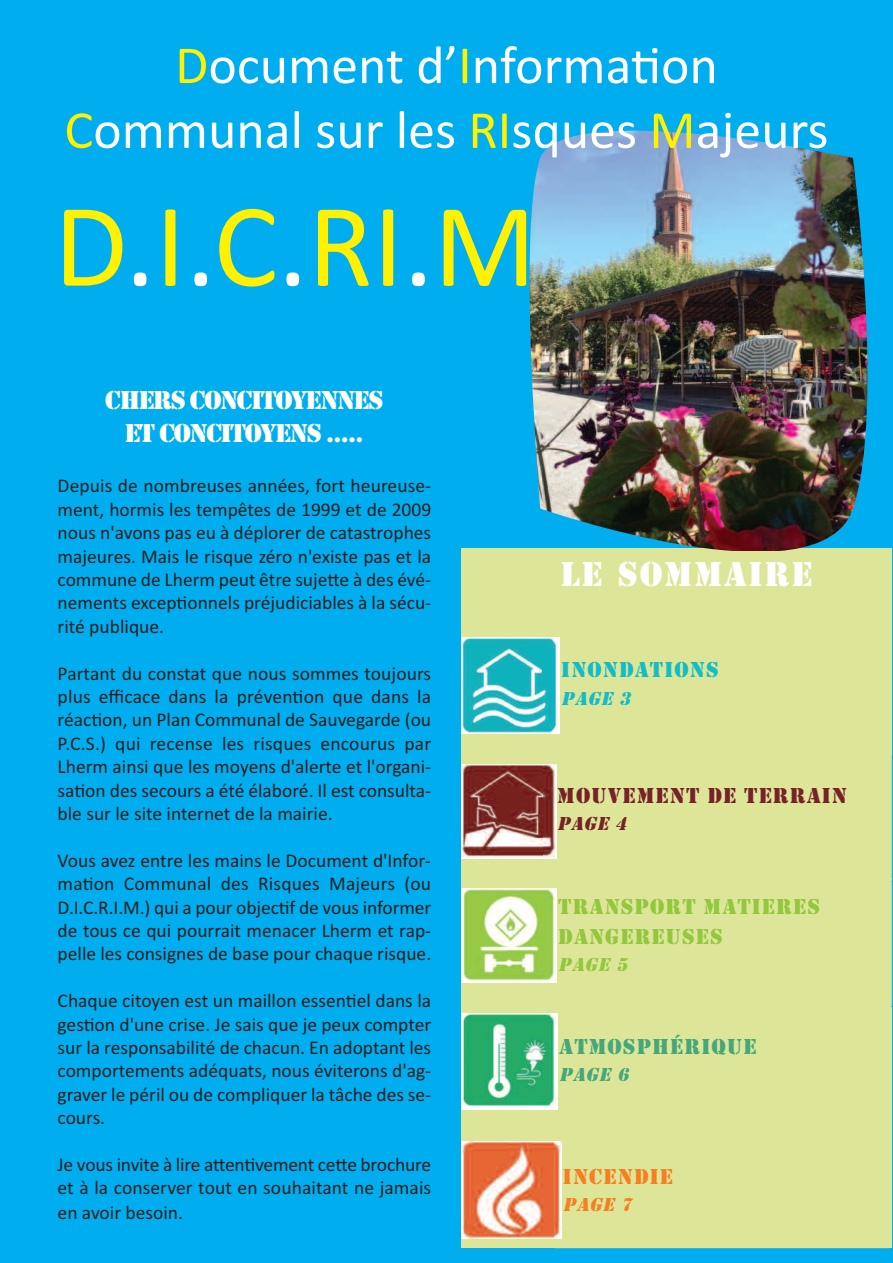
<style>
.page{position:relative;width:893px;height:1263px;background:#00aeef}
.page>*{position:absolute;margin:0;border:0;box-sizing:border-box;transform-origin:0 0}
.t1{font:120px "Calibri";color:#fff101}
.t2{font:54px/64.8px "Calibri";color:#fff;text-align:center}
.t3{font:36px "Stencil";letter-spacing:.05em;color:#fff}
.t4{font:27px/32.4px "Stencil";letter-spacing:-.05em;color:#fff;text-align:center}
.t5{font:22.5px/30px "Stencil";letter-spacing:.05em;color:#92c73e}
.t6{font:22.5px "Stencil";letter-spacing:.05em;color:#772128}
.t7{font:22.5px "Stencil";letter-spacing:.05em;color:#45a77a}
.t8{font:22.5px "Stencil";letter-spacing:.05em;color:#14bcc6}
.t9{font:22.5px "Stencil";letter-spacing:.05em;color:#f57f21}
.t10{font:19.5px/23.4px "Calibri";color:#231f20;text-align:justify}
.t11{font:italic 19.5px "Stencil";color:#14bcc6}
.t12{font:italic 19.5px "Stencil";color:#772128}
.t13{font:italic 19.5px "Stencil";color:#92c73e}
.t14{font:italic 19.5px "Stencil";color:#45a77a}
.t15{font:italic 19.5px "Stencil";color:#f57f21}
.s1{color:#fff101}
.s2{color:#fff}
</style>
<div class="page">
<div style="left:461px;top:548px;width:431px;height:700px;background:#dde698"></div>
<svg style="left:461px;top:638px;width:2px;height:95px"></svg>
<img style="left:463px;top:638px;width:90px;height:95px">
<img style="left:462px;top:764px;width:82px;height:94px">
<img style="left:462px;top:888px;width:88px;height:95px">
<img style="left:462px;top:1014px;width:89px;height:95px">
<img style="left:461px;top:1141px;width:94px;height:98px">
<img style="left:553px;top:637px;width:7px;height:97px">
<img style="left:553px;top:638px;width:5px;height:95px">
<img style="left:544px;top:756px;width:348px;height:120px">
<img style="left:544px;top:764px;width:11px;height:94px">
<img style="left:556px;top:881px;width:336px;height:125px">
<img style="left:550px;top:888px;width:6px;height:95px">
<img style="left:551px;top:1014px;width:6px;height:95px">
<img style="left:555px;top:1141px;width:334px;height:108px">
<img style="left:555px;top:1141px;width:6px;height:98px">
<img style="left:529px;top:131px;width:338px;height:419px">
<h2 class="t2" style="left:64px;top:32px;width:766px"><span class="s1">D</span>ocument d’<span class="s1">I</span>nformation<br><span class="s1">C</span>ommunal sur les <span class="s1">RI</span>sques <span class="s1">M</span>ajeurs</h2>
<h1 class="t1" style="left:54px;top:174px;width:484px">D<span class="s2">.</span>I<span class="s2">.</span>C<span class="s2">.</span>RI<span class="s2">.</span>M</h1>
<h3 class="t4" style="left:105px;top:384px;width:280px">CHERS CONCITOYENNES<br>ET CONCITOYENS .....</h3>
<p class="t10" style="left:58px;top:474px;width:375px">Depuis de nombreuses années, fort heureuse&shy;ment, hormis les tempêtes de 1999 et de 2009 nous n'avons pas eu à déplorer de catastrophes majeures. Mais le risque zéro n'existe pas et la commune de Lherm peut être sujette à des évé&shy;nements exceptionnels préjudiciables à la sécu&shy;rité publique.</p>
<p class="t10" style="left:58px;top:661px;width:375px">Partant du constat que nous sommes toujours plus efficace dans la prévention que dans la réaction, un Plan Communal de Sauvegarde (ou P.C.S.) qui recense les risques encourus par Lherm ainsi que les moyens d'alerte et l'organi&shy;sation des secours a été élaboré. Il est consulta&shy;ble sur le site internet de la mairie.</p>
<p class="t10" style="left:58px;top:848px;width:375px">Vous avez entre les mains le Document d'Infor&shy;mation Communal des Risques Majeurs (ou D.I.C.R.I.M.) qui a pour objectif de vous informer de tous ce qui pourrait menacer Lherm et rap&shy;pelle les consignes de base pour chaque risque.</p>
<p class="t10" style="left:58px;top:989px;width:375px">Chaque citoyen est un maillon essentiel dans la gestion d'une crise. Je sais que je peux compter sur la responsabilité de chacun. En adoptant les comportements adéquats, nous éviterons d'ag&shy;graver le péril ou de compliquer la tâche des se&shy;cours.</p>
<p class="t10" style="left:58px;top:1152px;width:375px;line-height:24px">Je vous invite à lire attentivement cette brochure et à la conserver tout en souhaitant ne jamais en avoir besoin.</p>
<h3 class="t3" style="left:560px;top:552px;width:254px">LE SOMMAIRE</h3>
<p class="t8" style="left:561px;top:656px;width:159px">INONDATIONS</p>
<p class="t11" style="left:561px;top:686px;width:75px">PAGE 3</p>
<p class="t6" style="left:557px;top:782px;width:291px">MOUVEMENT DE TERRAIN</p>
<p class="t12" style="left:557px;top:812px;width:75px">PAGE 4</p>
<p class="t5" style="left:558px;top:891px;width:263px">TRANSPORT MATIERES<br>DANGEREUSES</p>
<p class="t13" style="left:558px;top:953px;width:75px">PAGE 5</p>
<p class="t7" style="left:559px;top:1033px;width:199px">ATMOSPHÉRIQUE</p>
<p class="t14" style="left:559px;top:1063px;width:75px">PAGE 6</p>
<p class="t9" style="left:563px;top:1163px;width:112px">INCENDIE</p>
<p class="t15" style="left:563px;top:1193px;width:75px">PAGE 7</p>
</div>
